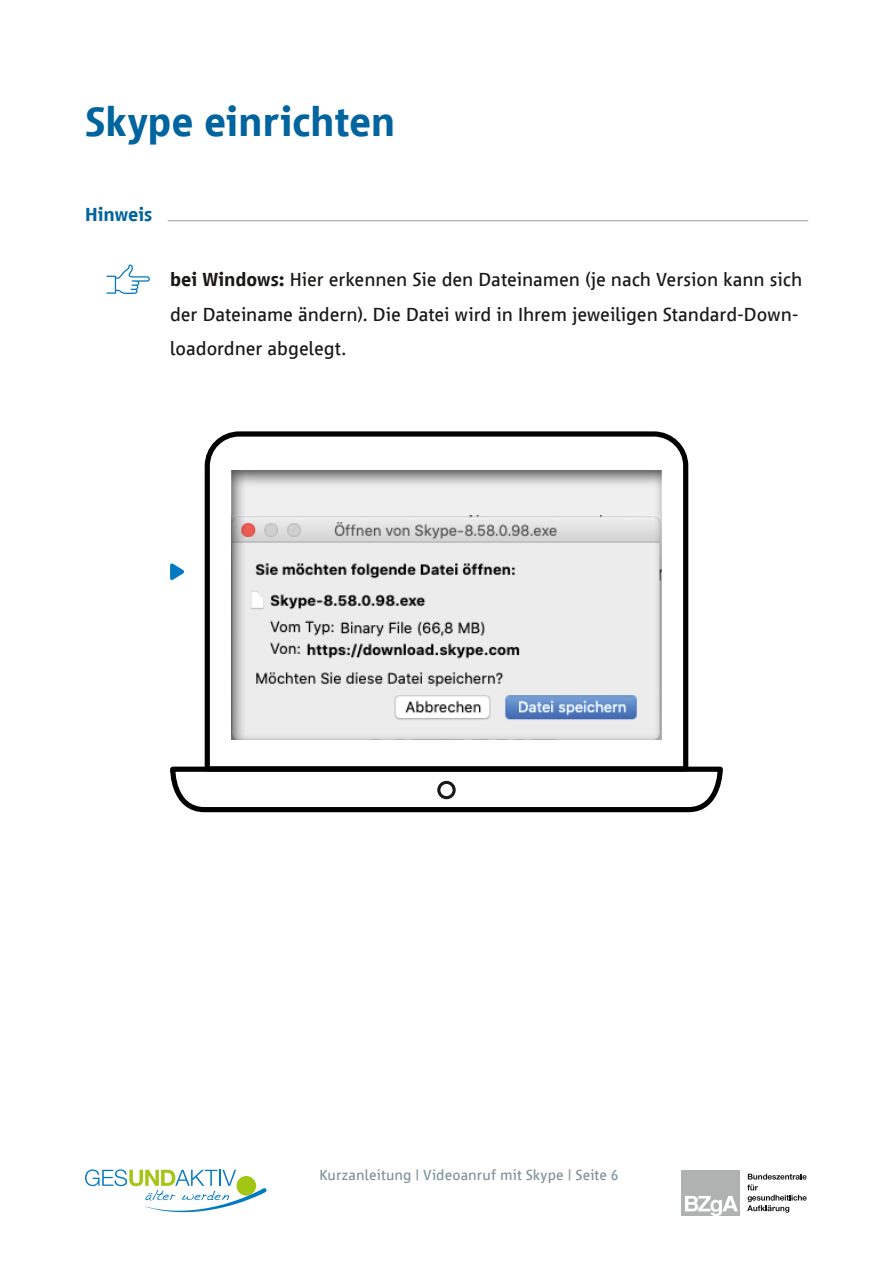
<style>
.page{position:relative;width:893px;height:1263px;background:#fff}
.page>*{position:absolute;margin:0;border:0;box-sizing:border-box;transform-origin:0 0}
.t1{font:700 42px "Vialog 1450 Pro";letter-spacing:-.005em;color:#00649e}
.t2{font:19.5px/34.5px "Vialog 1450 Pro";letter-spacing:-.005em;color:#1a1918}
.t3{font:700 19.5px "Vialog 1450 Pro";letter-spacing:-.005em;color:#00649e}
.t4{font:15px "Vialog 1450 Pro";letter-spacing:.005em;color:#83929a}
.s1{font-weight:700}
</style>
<div class="page">
<div style="left:681px;top:1170px;width:59px;height:45px;background:#b0b2b2"></div>
<svg style="left:685px;top:1196px;width:53px;height:19px"></svg>
<svg style="left:747px;top:1174px;width:60px;height:39px"></svg>
<svg style="left:85px;top:1169px;width:182px;height:43px"></svg>
<svg style="left:106px;top:264px;width:44px;height:30px"></svg>
<svg style="left:170px;top:769px;width:553px;height:44px"></svg>
<svg style="left:202px;top:431px;width:489px;height:343px"></svg>
<div style="left:229px;top:468px;width:433px;height:271px;background:#1a1918;opacity:.75"></div>
<div style="left:437px;top:781px;width:19px;height:18px;border:3px solid #1a1918;border-radius:50%"></div>
<svg style="left:170px;top:564px;width:14px;height:16px"></svg>
<hr style="left:168px;top:220px;width:640px;height:1px;background:#9c9c9c">
<h1 class="t1" style="left:85px;top:99px;width:312px">Skype einrichten</h1>
<p class="t3" style="left:85px;top:204px;width:69px">Hinweis</p>
<p class="t2" style="left:170px;top:262px;width:634px"><span class="s1">bei Windows:</span> Hier erkennen Sie den Dateinamen (je nach Version kann sich der Dateiname ändern). Die Datei wird in Ihrem jeweiligen Standard-Down&shy;loadordner abgelegt.</p>
<p class="t4" style="left:319px;top:1167px;width:301px">Kurzanleitung | Videoanruf mit Skype | Seite 6</p>
</div>
